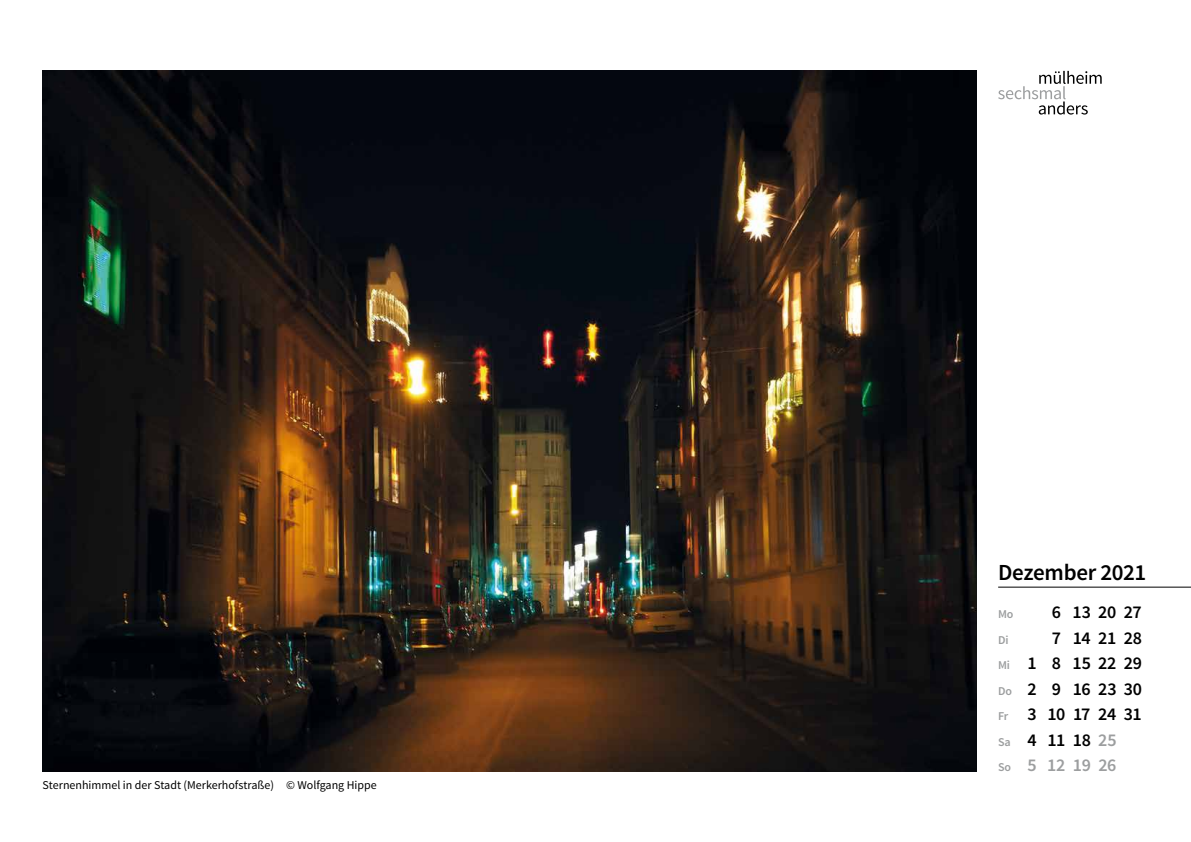
<style>
.page{position:relative;width:1191px;height:842px;background:#fff}
.page>*{position:absolute;margin:0;border:0;box-sizing:border-box;transform-origin:0 0}
.t1{font:600 23px "Source Sans Pro";letter-spacing:-.015em;color:#000}
.t2{font:600 18px/25.5px "Source Sans Pro";letter-spacing:-.015em;color:#000}
.t3{font:12px "Source Sans Pro";color:#000}
.t4{font:600 12px "Source Sans Pro";color:#9c9e9f}
.s1{font-size:12px;color:#9c9e9f}
.s2{color:#9c9e9f}
</style>
<div class="page">
<hr style="left:998px;top:587px;width:193px;height:1px;background:#000">
<svg style="left:998px;top:71px;width:103px;height:44px"></svg>
<img style="left:42px;top:71px;width:934px;height:700px">
<p class="t3" style="left:43px;top:777px;width:336px">Sternenhimmel in der Stadt (Merkerhofstraße) © Wolfgang Hippe</p>
<p class="t1" style="left:998px;top:558px;width:149px">Dezember 2021</p>
<p class="t4" style="left:998px;top:606px;width:17px">Mo</p>
<p class="t2" style="left:1051px;top:600px;width:92px">6 13 20 27</p>
<p class="t4" style="left:998px;top:632px;width:12px">Di</p>
<p class="t2" style="left:998px;top:625px;width:145px;text-indent:53px">7 14 21 28<br><span class="s1">Mi</span> 1 8 152229<br><span class="s1">Do</span> 2 9 162330<br><span class="s1">Fr</span> 3 10 17 24 31<br><span class="s1">Sa</span> 4 11 18 <span class="s2">25<br></span><span class="s1">So</span> <span class="s2">5 12 19 26</span></p>
</div>
